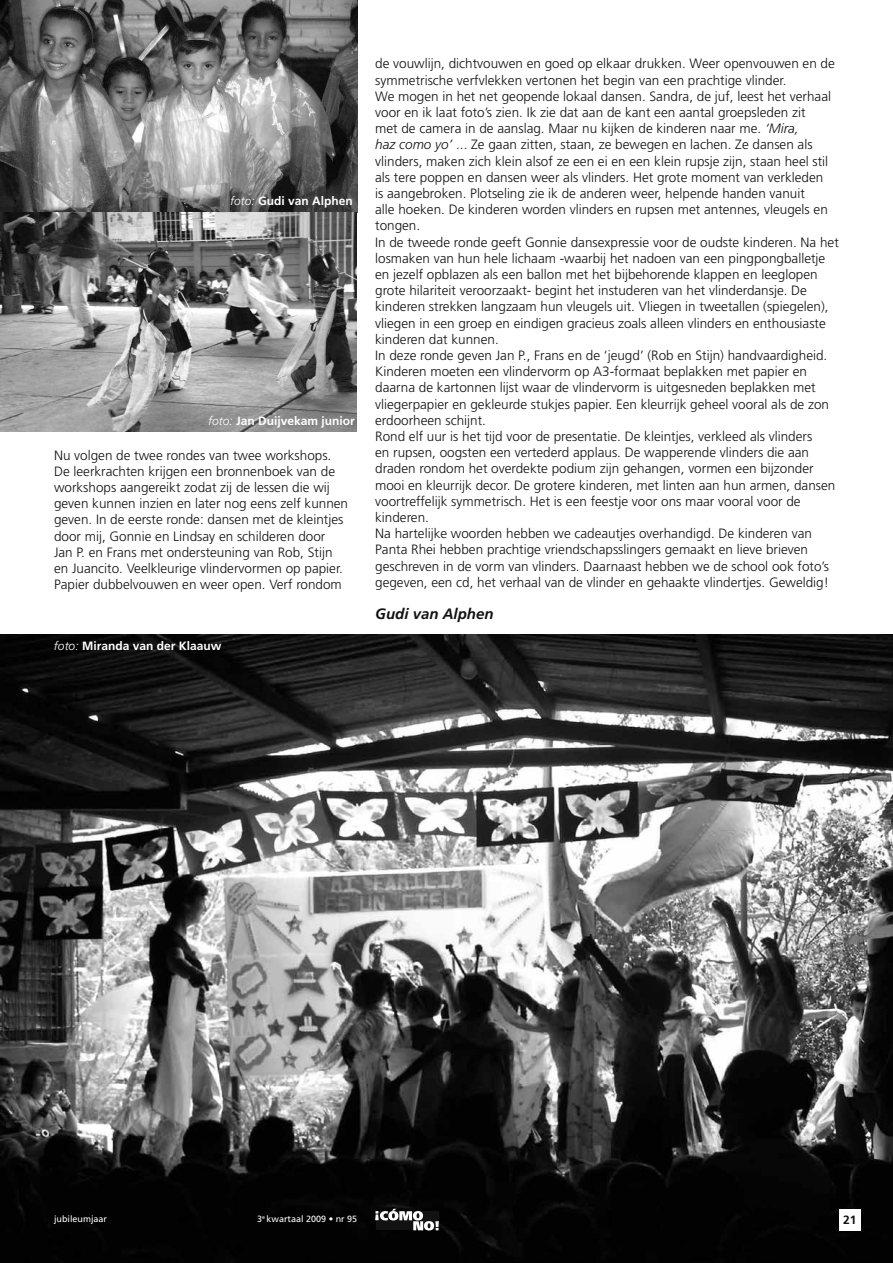
<style>
.page{position:relative;width:893px;height:1263px;background:#fff}
.page>*{position:absolute;margin:0;border:0;box-sizing:border-box;transform-origin:0 0}
.t1{font:italic 700 15px "Frutiger";color:#121212}
.t2{font:300 13.5px/16.2px "Frutiger";color:#121212}
.t3{font:700 12px "Frutiger";color:#fff}
.t4{font:700 12px "Frutiger";color:#121212}
.t5{font:9px "Frutiger";color:#fff}
.t6{font:5.25px "Frutiger";color:#fff}
.s1{font-weight:300;font-style:italic}
.s2{font-style:italic}
</style>
<div class="page">
<img style="left:0;top:635px;width:893px;height:628px">
<svg style="left:375px;top:1209px;width:64px;height:21px"></svg>
<div style="left:839px;top:1209px;width:21px;height:21px;background:#fff"></div>
<img style="left:0;top:0;width:357px;height:432px">
<p class="t3" style="left:230px;top:193px;width:124px"><span class="s1">foto:</span> Gudi van Alphen</p>
<p class="t3" style="left:208px;top:413px;width:148px"><span class="s1">foto:</span> Jan Duijvekam junior</p>
<p class="t2" style="left:54px;top:447px;width:296px">Nu volgen de twee rondes van twee workshops.<br>De leerkrachten krijgen een bronnenboek van de workshops aangereikt zodat zij de lessen die wij geven kunnen inzien en later nog eens zelf kunnen geven. In de eerste ronde: dansen met de kleintjes door mij, Gonnie en Lindsay en schilderen door<br>Jan P. en Frans met ondersteuning van Rob, Stijn en Juancito. Veelkleurige vlindervormen op papier.<br>Papier dubbelvouwen en weer open. Verf rondom</p>
<p class="t3" style="left:54px;top:639px;width:169px"><span class="s1">foto:</span> Miranda van der Klaauw</p>
<p class="t2" style="left:375px;top:56px;width:465px">de vouwlijn, dichtvouwen en goed op elkaar drukken. Weer openvouwen en de symmetrische verfvlekken vertonen het begin van een prachtige vlinder.<br>We mogen in het net geopende lokaal dansen. Sandra, de juf, leest het verhaal voor en ik laat foto’s zien. Ik zie dat aan de kant een aantal groepsleden zit<br>met de camera in de aanslag. Maar nu kijken de kinderen naar me. <span class="s2">‘Mira,<br>haz como yo’</span> ... Ze gaan zitten, staan, ze bewegen en lachen. Ze dansen als vlinders, maken zich klein alsof ze een ei en een klein rupsje zijn, staan heel stil als tere poppen en dansen weer als vlinders. Het grote moment van verkleden<br>is aangebroken. Plotseling zie ik de anderen weer, helpende handen vanuit<br>alle hoeken. De kinderen worden vlinders en rupsen met antennes, vleugels en tongen.<br>In de tweede ronde geeft Gonnie dansexpressie voor de oudste kinderen. Na het losmaken van hun hele lichaam -waarbij het nadoen van een pingpongballetje en jezelf opblazen als een ballon met het bijbehorende klappen en leeglopen grote hilariteit veroorzaakt- begint het instuderen van het vlinderdansje. De kinderen strekken langzaam hun vleugels uit. Vliegen in tweetallen (spiegelen), vliegen in een groep en eindigen gracieus zoals alleen vlinders en enthousiaste kinderen dat kunnen.<br>In deze ronde geven Jan P., Frans en de ‘jeugd’ (Rob en Stijn) handvaardigheid.<br>Kinderen moeten een vlindervorm op A3-formaat beplakken met papier en daarna de kartonnen lijst waar de vlindervorm is uitgesneden beplakken met vliegerpapier en gekleurde stukjes papier. Een kleurrijk geheel vooral als de zon erdoorheen schijnt.<br>Rond elf uur is het tijd voor de presentatie. De kleintjes, verkleed als vlinders<br>en rupsen, oogsten een vertederd applaus. De wapperende vlinders die aan draden rondom het overdekte podium zijn gehangen, vormen een bijzonder mooi en kleurrijk decor. De grotere kinderen, met linten aan hun armen, dansen voortreffelijk symmetrisch. Het is een feestje voor ons maar vooral voor de kinderen.<br>Na hartelijke woorden hebben we cadeautjes overhandigd. De kinderen van Panta Rhei hebben prachtige vriendschapsslingers gemaakt en lieve brieven geschreven in de vorm van vlinders. Daarnaast hebben we de school ook foto’s gegeven, een cd, het verhaal van de vlinder en gehaakte vlindertjes. Geweldig!</p>
<p class="t1" style="left:375px;top:605px;width:120px">Gudi van Alphen</p>
<p class="t5" style="left:54px;top:1213px;width:55px">jubileumjaar</p>
<p class="t5" style="left:267px;top:1213px;width:92px">kwartaal 2009 • nr 95</p>
<p class="t5" style="left:257px;top:1213px;width:7px">3</p>
<p class="t4" style="left:843px;top:1213px;width:15px">21</p>
<p class="t6" style="left:262px;top:1214px;width:4px">e</p>
</div>
